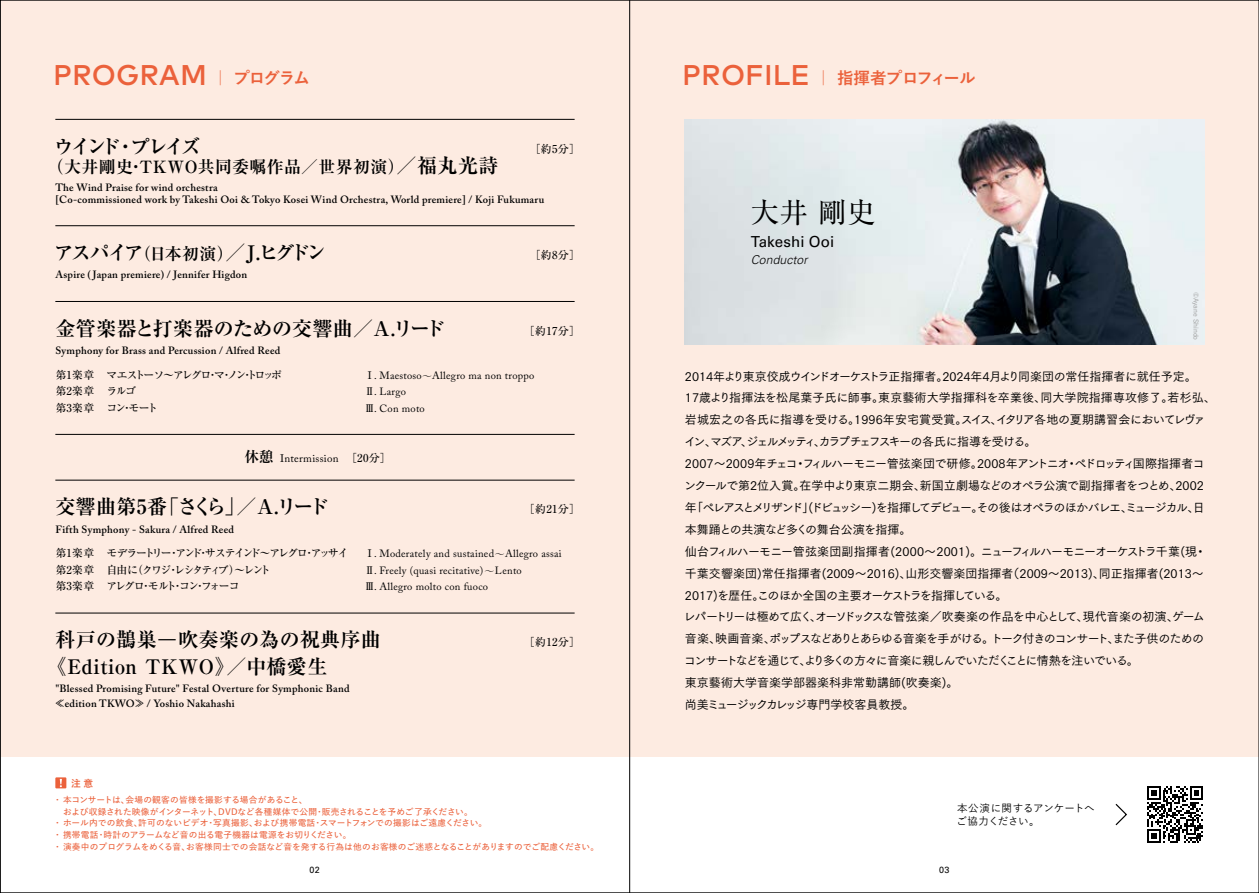
<style>
.page{position:relative;width:1259px;height:893px;background:#fff}
.page>*{position:absolute;margin:0;border:0;box-sizing:border-box;transform-origin:0 0}
.t1{font:500 28.5px "Mark Pro";letter-spacing:.005em;color:#eb613b}
.t2{font:28.5px "Ryumin Pro";color:#000}
.t3{font:700 19.95px "Ryumin Pro";letter-spacing:.005em;color:#000}
.t4{font:700 19.95px/27px "Ryumin Pro";letter-spacing:.025em;color:#000}
.t5{font:700 19.95px "Ryumin Pro";letter-spacing:-.18em;color:#000}
.t6{font:700 19.95px "Ryumin Pro";letter-spacing:-.185em;color:#000}
.t7{font:700 16.8px "Ryumin Pro";letter-spacing:.025em;color:#000}
.t8{font:700 16.5px "Yu Go Pr 6 N";letter-spacing:-.04em;color:#eb613b}
.t9{font:15.15px "Univers LT Std";letter-spacing:.005em;color:#000}
.t10{font:italic 300 12.15px "Univers LT Std";letter-spacing:.01em;color:#000}
.t11{font:12px/21.9px "Tsuku Go Pro M";letter-spacing:-.04em;color:#000}
.t12{font:500 10.95px "Ryumin Pro";letter-spacing:-.165em;color:#000}
.t13{font:500 10.95px "Ryumin Pro";letter-spacing:-.12em;color:#000}
.t14{font:500 10.95px "Ryumin Pro";letter-spacing:-.155em;color:#000}
.t15{font:500 10.95px "Ryumin Pro";letter-spacing:-.15em;color:#000}
.t16{font:10.95px "Adobe Caslon Pro";letter-spacing:.025em;color:#000}
.t17{font:500 10.95px "Ryumin Pro";letter-spacing:-.01em;color:#000}
.t18{font:600 10.5px/11.7px "Adobe Caslon Pro";letter-spacing:.025em;color:#000}
.t19{font:10.5px "Adobe Caslon Pro";letter-spacing:.025em;color:#000}
.t20{font:500 10.5px/13.5px "Yu Go Pr 6 N";color:#000}
.t21{font:700 9.75px "Yu Go Pr 6 N";color:#eb613b}
.t22{font:9px "Univers LT Std";color:#000}
.t23{font:600 8.7px/11.7px "Yu Go Pr 6 N";letter-spacing:-.005em;color:#eb613b}
.t24{font:500 6.75px "Yu Go Pr 6 N";color:#9fa0a0}
.s1{font-family:"Yu Go Pr 6 N";font-weight:700;font-size:16.5px}
.s2{font-family:"Mark Pro";font-weight:500;font-size:28.5px}
.s3{font-size:19.95px}
.s4{font-size:16.8px}
.s5{font-family:"Ryumin Pro";font-weight:500}
.s6{font-family:"Ryumin Pro";font-weight:300}
.s7{font-family:"Ryumin Pro";font-weight:700;font-size:14.4px}
.s8{font-family:"Ryumin Pro";font-weight:700}
</style>
<div class="page">
<div style="left:0;top:0;width:1259px;height:757px;background:#fdebe1"></div>
<hr style="left:55px;top:119px;width:519px;height:1px;background:#000">
<hr style="left:55px;top:225px;width:519px;height:1px;background:#000">
<hr style="left:55px;top:301px;width:519px;height:1px;background:#000">
<hr style="left:55px;top:434px;width:519px;height:1px;background:#000">
<hr style="left:55px;top:480px;width:519px;height:1px;background:#000">
<hr style="left:55px;top:613px;width:519px;height:1px;background:#000">
<img style="left:685px;top:120px;width:519px;height:225px">
<div style="left:55px;top:777px;width:11px;height:11px;background:#eb613b"></div>
<svg style="left:60px;top:779px;width:2px;height:8px"></svg>
<svg style="left:1147px;top:786px;width:56px;height:57px"></svg>
<svg style="left:1115px;top:804px;width:12px;height:22px"></svg>
<hr style="left:629px;top:0;width:1px;height:893px;background:#000">
<h1 class="t1" style="left:53px;top:53px;width:258px">PROGRAM <span class="s1">｜ プログラム</span></h1>
<h3 class="t8" style="left:682px;top:69px;width:295px"><span class="s2">PROFILE</span> ｜ 指揮者プロフィール</h3>
<h2 class="t6" style="left:54px;top:130px;width:148px">ウインド・プレイズ</h2>
<h3 class="t7" style="left:47px;top:154px;width:453px">（大井剛史・TKWO共同委嘱作品／世界初演）<span class="s3">／福丸光詩</span></h3>
<p class="t18" style="left:55px;top:182px;width:490px">The Wind Praise for wind orchestra<br>[Co-commissioned work by Takeshi Ooi &amp; Tokyo Kosei Wind Orchestra, World premiere] / Koji Fukumaru</p>
<h2 class="t5" style="left:54px;top:237px;width:274px">アスパイア<span class="s4">（日本初演）</span>／J.ヒグドン</h2>
<p class="t18" style="left:55px;top:269px;width:193px">Aspire ( Japan premiere) / Jennifer Higdon</p>
<h2 class="t3" style="left:55px;top:312px;width:391px">金管楽器と打楽器のための交響曲／A.リード</h2>
<p class="t18" style="left:55px;top:345px;width:226px">Symphony for Brass and Percussion / Alfred Reed</p>
<p class="t12" style="left:55px;top:366px;width:228px">第1楽章 マエストーソ～アレグロ・マ・ノン・トロッポ</p>
<p class="t19" style="left:365px;top:369px;width:171px"><span class="s5">Ⅰ</span>. Maestoso<span class="s6">～</span>Allegro ma non troppo</p>
<p class="t13" style="left:55px;top:383px;width:82px">第2楽章 ラルゴ</p>
<p class="t19" style="left:364px;top:386px;width:43px"><span class="s5">Ⅱ</span>. Largo</p>
<p class="t17" style="left:55px;top:399px;width:104px">第3楽章 コン・モート</p>
<p class="t19" style="left:365px;top:402px;width:62px"><span class="s5">Ⅲ</span>. Con moto</p>
<p class="t16" style="left:244px;top:452px;width:148px"><span class="s7">休憩</span> Intermission <span class="s5">［20分］</span></p>
<h2 class="t3" style="left:55px;top:491px;width:275px">交響曲第5番「さくら」／A.リード</h2>
<p class="t18" style="left:55px;top:523px;width:180px">Fifth Symphony - Sakura / Alfred Reed</p>
<p class="t14" style="left:55px;top:545px;width:295px">第1楽章 モデラートリー・アンド・サステインド～アレグロ・アッサイ</p>
<p class="t19" style="left:365px;top:548px;width:199px"><span class="s5">Ⅰ</span>. Moderately and sustained<span class="s6">～</span>Allegro assai</p>
<p class="t12" style="left:55px;top:561px;width:217px">第2楽章 自由に（クワジ・レシタティブ）～レント</p>
<p class="t19" style="left:364px;top:564px;width:159px"><span class="s5">Ⅱ</span>. Freely (quasi recitative)<span class="s6">～</span>Lento</p>
<p class="t15" style="left:55px;top:578px;width:186px">第3楽章 アレグロ・モルト・コン・フォーコ</p>
<p class="t19" style="left:365px;top:581px;width:125px"><span class="s5">Ⅲ</span>. Allegro molto con fuoco</p>
<h2 class="t4" style="left:47px;top:625px;width:336px;text-indent:9px">科戸の鵲巣–吹奏楽の為の祝典序曲《Edition TKWO》／中橋愛生</h2>
<p class="t18" style="left:55px;top:682px;width:296px;line-height:14.5px">"Blessed Promising Future" Festal Overture for Symphonic Band <span class="s8">≪</span>edition TKWO<span class="s8">≫</span> / Yoshio Nakahashi</p>
<p class="t13" style="left:530px;top:140px;width:52px">［約5分］</p>
<p class="t13" style="left:530px;top:246px;width:52px">［約8分］</p>
<p class="t13" style="left:524px;top:322px;width:58px">［約17分］</p>
<p class="t13" style="left:524px;top:501px;width:58px">［約21分］</p>
<p class="t13" style="left:524px;top:634px;width:58px">［約12分］</p>
<h1 class="t2" style="left:750px;top:190px;width:126px">大井 剛史</h1>
<p class="t9" style="left:750px;top:233px;width:85px">Takeshi Ooi</p>
<p class="t10" style="left:750px;top:252px;width:58px">Conductor</p>
<p class="t24" style="left:1202px;top:292px;width:50px;rotate:90deg">©Ayane Shindo</p>
<p class="t11" style="left:683px;top:364px;width:534px">2014年より東京佼成ウインドオーケストラ正指揮者。2024年4月より同楽団の常任指揮者に就任予定。<br>17歳より指揮法を松尾葉子氏に師事。東京藝術大学指揮科を卒業後、同大学院指揮専攻修了。若杉弘、岩城宏之の各氏に指導を受ける。1996年安宅賞受賞。スイス、イタリア各地の夏期講習会においてレヴァイン、マズア、ジェルメッティ、カラプチェフスキーの各氏に指導を受ける。<br>2007〜2009年チェコ・フィルハーモニー管弦楽団で研修。2008年アントニオ・ペドロッティ国際指揮者コンクールで第2位入賞。在学中より東京二期会、新国立劇場などのオペラ公演で副指揮者をつとめ、2002年「ペレアスとメリザンド」(ドビュッシー)を指揮してデビュー。その後はオペラのほかバレエ、ミュージカル、日本舞踊との共演など多くの舞台公演を指揮。<br>仙台フィルハーモニー管弦楽団副指揮者(2000～2001)。ニューフィルハーモニーオーケストラ千葉(現・千葉交響楽団)常任指揮者(2009～2016)、山形交響楽団指揮者（2009～2013)、同正指揮者(2013～2017)を歴任。このほか全国の主要オーケストラを指揮している。<br>レパートリーは極めて広く、オーソドックスな管弦楽／吹奏楽の作品を中心として、現代音楽の初演、ゲーム音楽、映画音楽、ポップスなどありとあらゆる音楽を手がける。トーク付きのコンサート、また子供のためのコンサートなどを通じて、より多くの方々に音楽に親しんでいただくことに情熱を注いでいる。<br>東京藝術大学音楽学部器楽科非常勤講師(吹奏楽)。<br>尚美ミュージックカレッジ専門学校客員教授。</p>
<p class="t21" style="left:71px;top:777px;width:24px">注 意</p>
<p class="t23" style="left:53px;top:793px;width:547px">・ 本コンサートは、会場の観客の皆様を撮影する場合があること、<br>　および収録された映像がインターネット、DVDなど各種媒体で公開・販売されることを予めご了承ください。<br>・ ホール内での飲食、許可のないビデオ・写真撮影、および携帯電話・スマートフォンでの撮影はご遠慮ください。<br>・ 携帯電話・時計のアラームなど音の出る電子機器は電源をお切りください。<br>・ 演奏中のプログラムをめくる音、お客様同士での会話など音を発する行為は他のお客様のご迷惑となることがありますのでご配慮ください。</p>
<p class="t20" style="left:956px;top:800px;width:140px">本公演に関するアンケートへご協力ください。</p>
<p class="t22" style="left:310px;top:865px;width:12px">02</p>
<p class="t22" style="left:939px;top:865px;width:12px">03</p>
</div>
